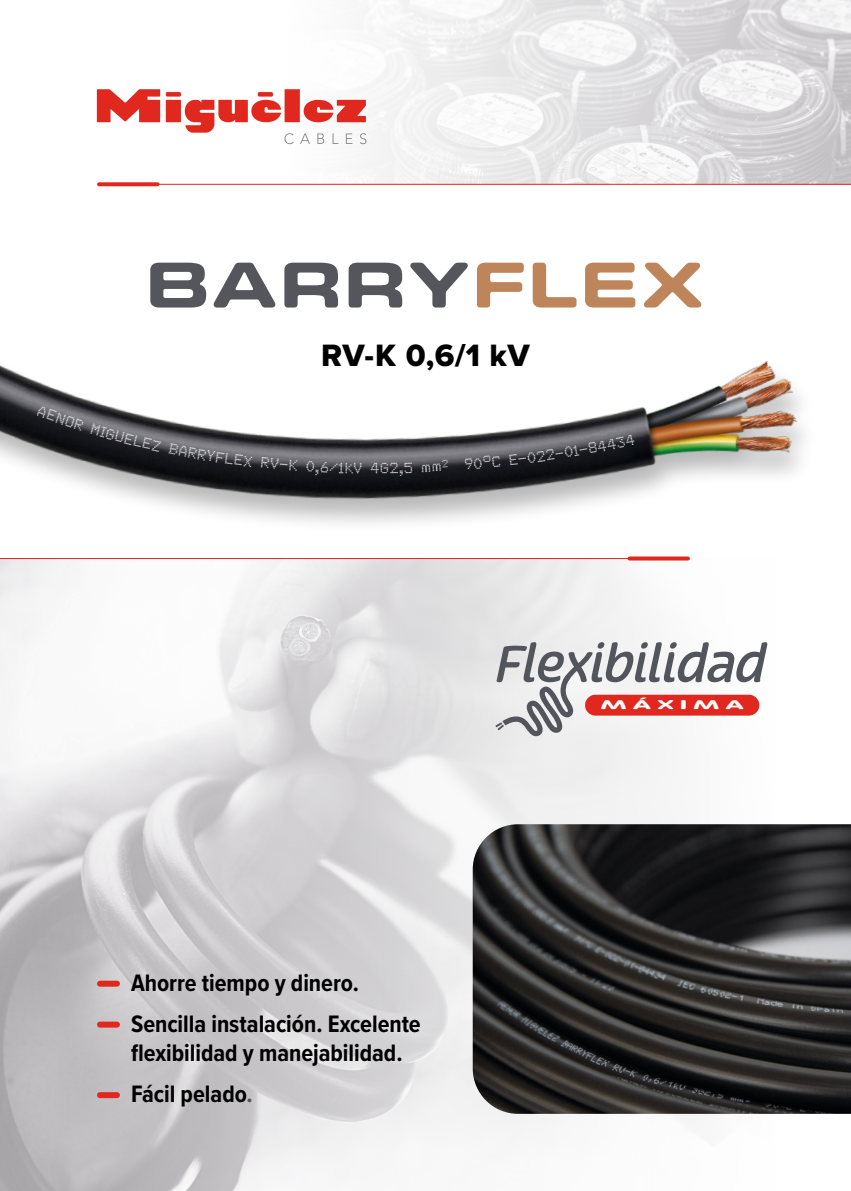
<style>
.page{position:relative;width:851px;height:1191px;background:#fff}
.page>*{position:absolute;margin:0;border:0;box-sizing:border-box;transform-origin:0 0}
.F-TITLE_1{font:700 66px "Eurostile Candy LT Pro X";letter-spacing:.035em;color:#54565b}
.F-TITLE_1-2{font:32px "Proxima Nova Extrabld";color:#000}
.F-TEXT_FICHA{font:700 24.6px/29.6px "Proxima Nova Cond";color:#000}
.t1{font:14.2px "Ordrede Depart";color:#fff}
.F-TEXT_FICHA-2{font:700 12.2px "Terfens";letter-spacing:.23em;color:#fff;scale:2.19 1}
.s1{color:#be855b}
.s2{color:#52555b}
</style>
<div class="page">
<img style="left:0;top:558px;width:774px;height:633px">
<img style="left:289px;top:0;width:561px;height:184px">
<svg style="left:303px;top:100px;width:63px;height:22px"></svg>
<div style="left:166px;top:92px;width:15px;height:5px;background:#e1281e"></div>
<div style="left:258px;top:92px;width:15px;height:5px;background:#e1281e"></div>
<svg style="left:97px;top:89px;width:63px;height:33px"></svg>
<svg style="left:300px;top:133px;width:10px;height:11px"></svg>
<svg style="left:317px;top:133px;width:7px;height:11px"></svg>
<svg style="left:332px;top:133px;width:6px;height:11px"></svg>
<svg style="left:346px;top:133px;width:6px;height:11px"></svg>
<svg style="left:360px;top:133px;width:6px;height:11px"></svg>
<svg style="left:185px;top:100px;width:109px;height:44px"></svg>
<div style="left:284px;top:89px;width:16px;height:33px;background:#e1281e"></div>
<div style="left:166px;top:100px;width:15px;height:22px;background:#e1281e"></div>
<hr style="left:150px;top:184px;width:700px;height:1px;background:#e1281e">
<svg style="left:99px;top:182px;width:58px;height:4px"></svg>
<hr style="left:0;top:558px;width:636px;height:1px;background:#e1281e">
<svg style="left:629px;top:556px;width:59px;height:4px"></svg>
<div style="left:100px;top:980px;width:17px;height:6px;background:#e1281e"></div>
<div style="left:100px;top:1021px;width:17px;height:6px;background:#e1281e"></div>
<div style="left:100px;top:1092px;width:17px;height:6px;background:#e1281e"></div>
<svg style="left:493px;top:642px;width:274px;height:95px"></svg>
<div style="left:585px;top:694px;width:174px;height:21px;background:#e1281e;border-radius:10px"></div>
<img style="left:0;top:361px;width:805px;height:163px">
<img style="left:472px;top:824px;width:378px;height:289px">
<svg style="left:38px;top:406px;width:46px;height:25px"></svg>
<svg style="left:90px;top:423px;width:71px;height:28px;background:#49494e"></svg>
<svg style="left:168px;top:443px;width:84px;height:24px;background:#4b4a50"></svg>
<svg style="left:261px;top:457px;width:36px;height:14px"></svg>
<svg style="left:306px;top:461px;width:47px;height:14px"></svg>
<svg style="left:380px;top:462px;width:32px;height:14px"></svg>
<svg style="left:422px;top:459px;width:26px;height:13px"></svg>
<svg style="left:464px;top:455px;width:36px;height:14px"></svg>
<svg style="left:509px;top:434px;width:126px;height:31px;background:#3c3c41"></svg>
<p class="F-TITLE_1" style="left:146px;top:248px;width:561px">BARRY<span class="s1">FLEX</span></p>
<p class="F-TITLE_1-2" style="left:321px;top:332px;width:210px">RV-K 0,6/1 kV</p>
<p class="t1" style="left:354px;top:462px;width:27px">V 4</p>
<p class="F-TEXT_FICHA" style="left:131px;top:967px;width:229px">Ahorre tiempo y dinero.</p>
<p class="F-TEXT_FICHA" style="left:131px;top:1008px;width:291px">Sencilla instalación. Excelente flexibilidad y manejabilidad.</p>
<p class="F-TEXT_FICHA" style="left:131px;top:1078px;width:123px">Fácil pelado<span class="s2">.</span></p>
<p class="F-TEXT_FICHA-2" style="left:600px;top:697px;width:67px">MÁXIMA</p>
</div>
